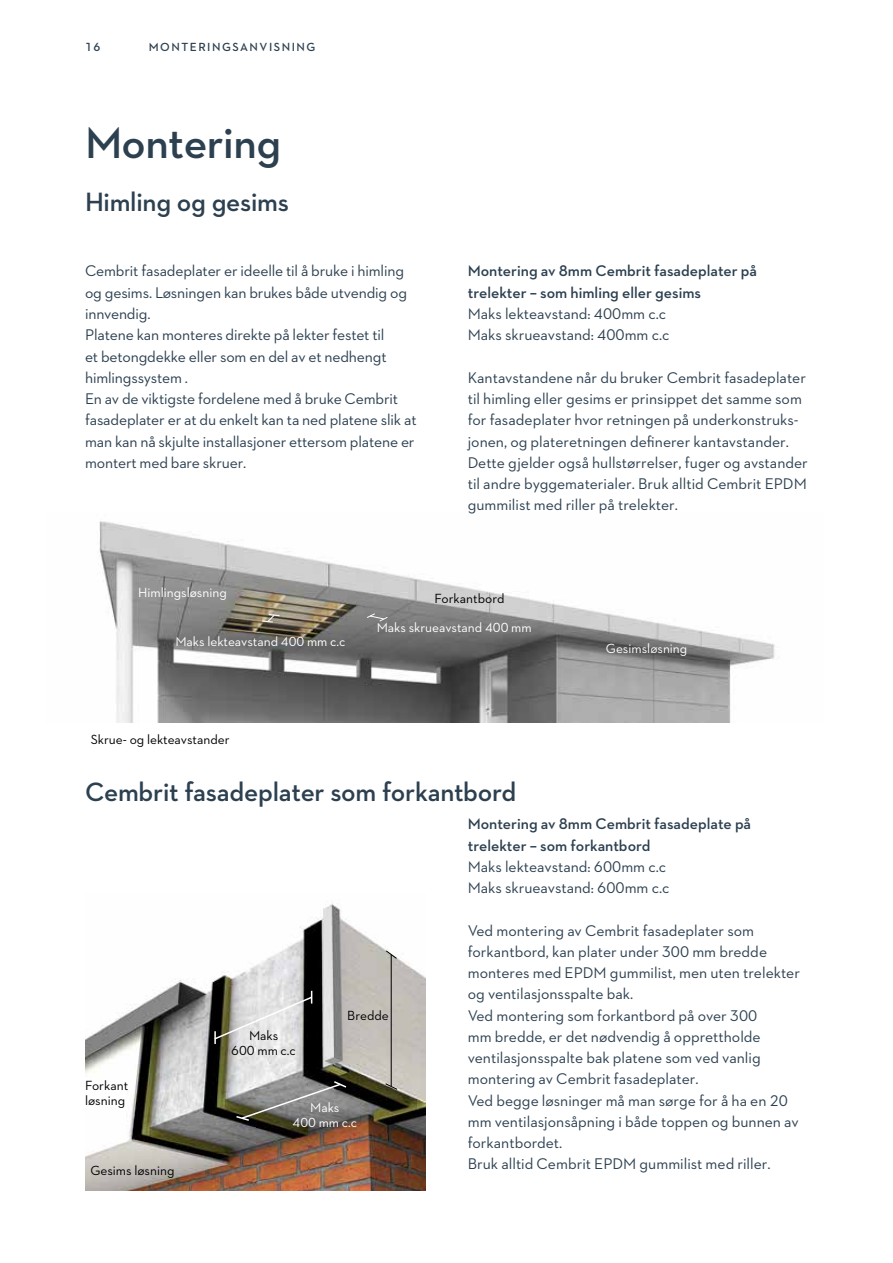
<style>
.page{position:relative;width:893px;height:1263px;background:#fff}
.page>*{position:absolute;margin:0;border:0;box-sizing:border-box;transform-origin:0 0}
.t1{font:600 45px "Neutraface 2 Text";letter-spacing:-.01em;color:#2c4050}
.t2{font:600 27px "Neutraface 2 Text";letter-spacing:-.01em;color:#2c4050}
.t3{font:15.75px/21.3px "Neutraface 2 Text";color:#2c4050}
.t4{font:600 15.75px/21.3px "Neutraface 2 Text";color:#2c4050}
.t5{font:13.5px/15px "Neutraface 2 Text";color:#fff;text-align:center}
.t6{font:13.5px/15px "Neutraface 2 Text";color:#000}
.t7{font:600 12px "Neutraface 2 Text";letter-spacing:.125em;color:#2c4050}
</style>
<div class="page">
<img style="left:99px;top:521px;width:676px;height:202px">
<img style="left:85px;top:903px;width:340px;height:288px">
<svg style="left:261px;top:614px;width:19px;height:9px"></svg>
<svg style="left:366px;top:613px;width:22px;height:9px"></svg>
<hr style="left:391px;top:955px;width:1px;height:131px;background:#000">
<svg style="left:235px;top:1080px;width:113px;height:42px;background:#82827f"></svg>
<svg style="left:213px;top:991px;width:101px;height:53px;background:#acaba8"></svg>
<svg style="left:385px;top:950px;width:13px;height:9px"></svg>
<svg style="left:385px;top:1083px;width:13px;height:7px"></svg>
<p class="t7" style="left:85px;top:39px;width:17px">16</p>
<p class="t7" style="left:149px;top:39px;width:168px">MONTERINGSANVISNING</p>
<h1 class="t1" style="left:85px;top:114px;width:198px">Montering</h1>
<h2 class="t2" style="left:85px;top:184px;width:205px">Himling og gesims</h2>
<p class="t3" style="left:85px;top:260px;width:333px">Cembrit fasadeplater er ideelle til å bruke i himling og gesims. Løsningen kan brukes både utvendig og innvendig.<br>Platene kan monteres direkte på lekter festet til<br>et betongdekke eller som en del av et nedhengt himlingssystem .<br>En av de viktigste fordelene med å bruke Cembrit fasadeplater er at du enkelt kan ta ned platene slik at man kan nå skjulte installasjoner ettersom platene er montert med bare skruer.</p>
<p class="t4" style="left:468px;top:260px;width:291px">Montering av 8mm Cembrit fasadeplater på trelekter – som himling eller gesims</p>
<p class="t3" style="left:468px;top:303px;width:203px">Maks lekteavstand: 400mm c.c<br>Maks skrueavstand: 400mm c.c</p>
<p class="t3" style="left:468px;top:366px;width:342px">Kantavstandene når du bruker Cembrit fasadeplater til himling eller gesims er prinsippet det samme som for fasadeplater hvor retningen på underkonstruks&shy;jonen, og plateretningen definerer kantavstander.<br>Dette gjelder også hullstørrelser, fuger og avstander til andre byggematerialer. Bruk alltid Cembrit EPDM gummilist med riller på trelekter.</p>
<p class="t5" style="left:138px;top:585px;width:90px">Himlingsløsning</p>
<p class="t5" style="left:175px;top:634px;width:172px">Maks lekteavstand 400 mm c.c</p>
<p class="t6" style="left:435px;top:590px;width:71px">Forkantbord</p>
<p class="t5" style="left:377px;top:620px;width:156px">Maks skrueavstand 400 mm</p>
<p class="t6" style="left:91px;top:732px;width:140px">Skrue- og lekteavstander</p>
<h2 class="t2" style="left:85px;top:774px;width:433px">Cembrit fasadeplater som forkantbord</h2>
<p class="t5" style="left:606px;top:640px;width:83px">Gesimsløsning</p>
<p class="t6" style="left:85px;top:1077px;width:45px">Forkant løsning</p>
<p class="t6" style="left:90px;top:1162px;width:86px">Gesims løsning</p>
<p class="t6" style="left:231px;top:1028px;width:66px;text-align:center">Maks<br>600 mm c.c</p>
<p class="t6" style="left:347px;top:1008px;width:43px">Bredde</p>
<p class="t5" style="left:293px;top:1100px;width:66px">Maks<br>400 mm c.c</p>
<p class="t4" style="left:468px;top:813px;width:285px">Montering av 8mm Cembrit fasadeplate på trelekter – som forkantbord</p>
<p class="t3" style="left:468px;top:855px;width:203px">Maks lekteavstand: 600mm c.c<br>Maks skrueavstand: 600mm c.c</p>
<p class="t3" style="left:468px;top:919px;width:334px">Ved montering av Cembrit fasadeplater som forkantbord, kan plater under 300 mm bredde monteres med EPDM gummilist, men uten trelekter og ventilasjonsspalte bak.<br>Ved montering som forkantbord på over 300<br>mm bredde, er det nødvendig å opprettholde ventilasjonsspalte bak platene som ved vanlig montering av Cembrit fasadeplater.<br>Ved begge løsninger må man sørge for å ha en 20 mm ventilasjonsåpning i både toppen og bunnen av forkantbordet.<br>Bruk alltid Cembrit EPDM gummilist med riller.</p>
</div>
